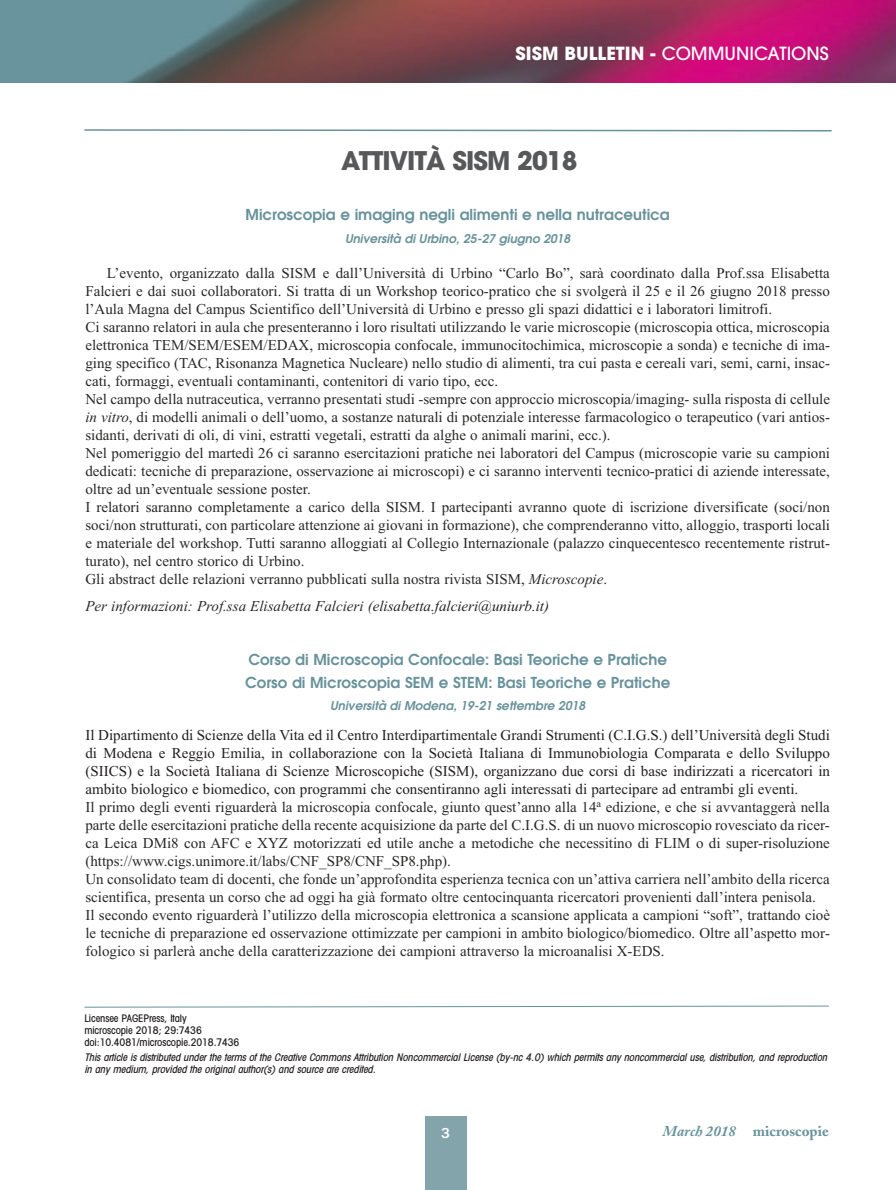
<style>
.page{position:relative;width:896px;height:1190px;background:#fff}
.page>*{position:absolute;margin:0;border:0;box-sizing:border-box;transform-origin:0 0}
.t1{font:700 25.5px "Avant Garde";letter-spacing:-.035em;color:#57585a}
.t2{font:500 18px "Avant Garde";color:#fff}
.t3{font:15px/18px "Times New Roman";color:#292827}
.t4{font:600 15px/22.2px "Avant Garde";color:#68929b}
.t5{font:italic 15px "Times New Roman";color:#292827}
.t6{font:700 15px "Adobe Caslon";color:#68929b}
.t7{font:500 15px "Franklin Gothic";color:#fff}
.t8{font:italic 600 12px "Avant Garde";color:#68929b}
.t9{font:italic 500 condensed 10.5px/12px "Avant Garde";letter-spacing:-.01em;color:#231f20}
.t10{font:500 condensed 10.5px/12px "Avant Garde";letter-spacing:-.01em;color:#231f20}
.s1{font-weight:700}
.s2{font-style:italic}
.s3{color:#231f20}
</style>
<div class="page">
<img style="left:0;top:0;width:896px;height:82px">
<div style="left:425px;top:1116px;width:41px;height:73px;background:#83a4ab"></div>
<svg style="left:84px;top:129px;width:748px;height:3px"></svg>
<svg style="left:84px;top:1005px;width:745px;height:2px"></svg>
<p class="t2" style="left:515px;top:46px;width:315px"><span class="s1">SISM BULLETIN -</span> COMMUNICATIONS</p>
<h1 class="t1" style="left:341px;top:151px;width:238px">ATTIVITÀ SISM 2018</h1>
<p class="t4" style="left:245px;top:205px;width:426px">Microscopia e imaging negli alimenti e nella nutraceutica</p>
<p class="t8" style="left:345px;top:234px;width:227px">Università di Urbino, 25-27 giugno 2018</p>
<p class="t3" style="left:85px;top:264px;width:746px;text-indent:21px">L’evento, organizzato dalla SISM e dall’Università di Urbino “Carlo Bo”, sarà coordinato dalla Prof.ssa Elisabetta Falcieri e dai suoi collaboratori. Si tratta di un Workshop teorico-pratico che si svolgerà il 25 e il 26 giugno 2018 presso l’Aula Magna del Campus Scientifico dell’Università di Urbino e presso gli spazi didattici e i laboratori limitrofi.<br>Ci saranno relatori in aula che presenteranno i loro risultati utilizzando le varie microscopie (microscopia ottica, microscopia elettronica TEM/SEM/ESEM/EDAX, microscopia confocale, immunocitochimica, microscopie a sonda) e tecniche di ima&shy;ging specifico (TAC, Risonanza Magnetica Nucleare) nello studio di alimenti, tra cui pasta e cereali vari, semi, carni, insac&shy;cati, formaggi, eventuali contaminanti, contenitori di vario tipo, ecc.<br>Nel campo della nutraceutica, verranno presentati studi -sempre con approccio microscopia/imaging- sulla risposta di cellule <span class="s2">in vitro</span>, di modelli animali o dell’uomo, a sostanze naturali di potenziale interesse farmacologico o terapeutico (vari antios&shy;sidanti, derivati di oli, di vini, estratti vegetali, estratti da alghe o animali marini, ecc.).<br>Nel pomeriggio del martedì 26 ci saranno esercitazioni pratiche nei laboratori del Campus (microscopie varie su campioni dedicati: tecniche di preparazione, osservazione ai microscopi) e ci saranno interventi tecnico-pratici di aziende interessate, oltre ad un’eventuale sessione poster.<br>I relatori saranno completamente a carico della SISM. I partecipanti avranno quote di iscrizione diversificate (soci/non soci/non strutturati, con particolare attenzione ai giovani in formazione), che comprenderanno vitto, alloggio, trasporti locali e materiale del workshop. Tutti saranno alloggiati al Collegio Internazionale (palazzo cinquecentesco recentemente ristrut&shy;turato), nel centro storico di Urbino.<br>Gli abstract delle relazioni verranno pubblicati sulla nostra rivista SISM, <span class="s2">Microscopie</span>.</p>
<p class="t5" style="left:85px;top:597px;width:465px">Per informazioni: Prof.ssa Elisabetta Falcieri (<span class="s3">elisabetta.falcieri@uniurb.it)</span></p>
<p class="t4" style="left:245px;top:650px;width:427px">Corso di Microscopia Confocale: Basi Teoriche e Pratiche<br>Corso di Microscopia SEM e STEM: Basi Teoriche e Pratiche</p>
<p class="t8" style="left:330px;top:700px;width:256px">Università di Modena, 19-21 settembre 2018</p>
<p class="t3" style="left:85px;top:725px;width:746px"><span class="s3">Il Dipartimento di Scienze della Vita ed il Centro Interdipartimentale Grandi Strumenti (C.I.G.S.) dell’Università degli Studi di Modena e Reggio Emilia, in collaborazione con la Società Italiana di Immunobiologia Comparata e dello Sviluppo (SIICS) e la Società Italiana di Scienze Microscopiche (SISM), organizzano due corsi di base indirizzati a ricercatori in ambito biologico e biomedico, con programmi che consentiranno agli interessati di partecipare ad entrambi gli eventi.<br></span>Il primo degli eventi riguarderà la microscopia confocale, giunto quest’anno alla 14<sup>a</sup> edizione, e che si avvantaggerà nella parte delle esercitazioni pratiche della recente acquisizione da parte del C.I.G.S. di un nuovo microscopio rovesciato da ricer&shy;ca Leica DMi8 con AFC e XYZ motorizzati ed utile anche a metodiche che necessitino di FLIM o di super-risoluzione (https://www.cigs.unimore.it/labs/CNF_SP8/CNF_SP8.php).<br>Un consolidato team di docenti, che fonde un’approfondita esperienza tecnica con un’attiva carriera nell’ambito della ricerca scientifica, presenta un corso che ad oggi ha già formato oltre centocinquanta ricercatori provenienti dall’intera penisola.<br>Il secondo evento riguarderà l’utilizzo della microscopia elettronica a scansione applicata a campioni “soft”, trattando cioè le tecniche di preparazione ed osservazione ottimizzate per campioni in ambito biologico/biomedico. Oltre all’aspetto mor&shy;fologico si parlerà anche della caratterizzazione dei campioni attraverso la microanalisi X-EDS.</p>
<p class="t10" style="left:84px;top:1012px;width:157px">Licensee PAGEPress, Italy<br>microscopie 2018; 29:7436 doi:10.4081/microscopie.2018.7436</p>
<p class="t9" style="left:84px;top:1051px;width:746px">This article is distributed under the terms of the Creative Commons Attribution Noncommercial License (by -nc 4.0) which permits any noncommercial use, distribution, and reproduction in any medium, provided the original author(s) and source are credited.</p>
<p class="t7" style="left:441px;top:1127px;width:10px">3</p>
<p class="t6" style="left:662px;top:1124px;width:168px"><span class="s2">March 2018</span> microscopie</p>
</div>
